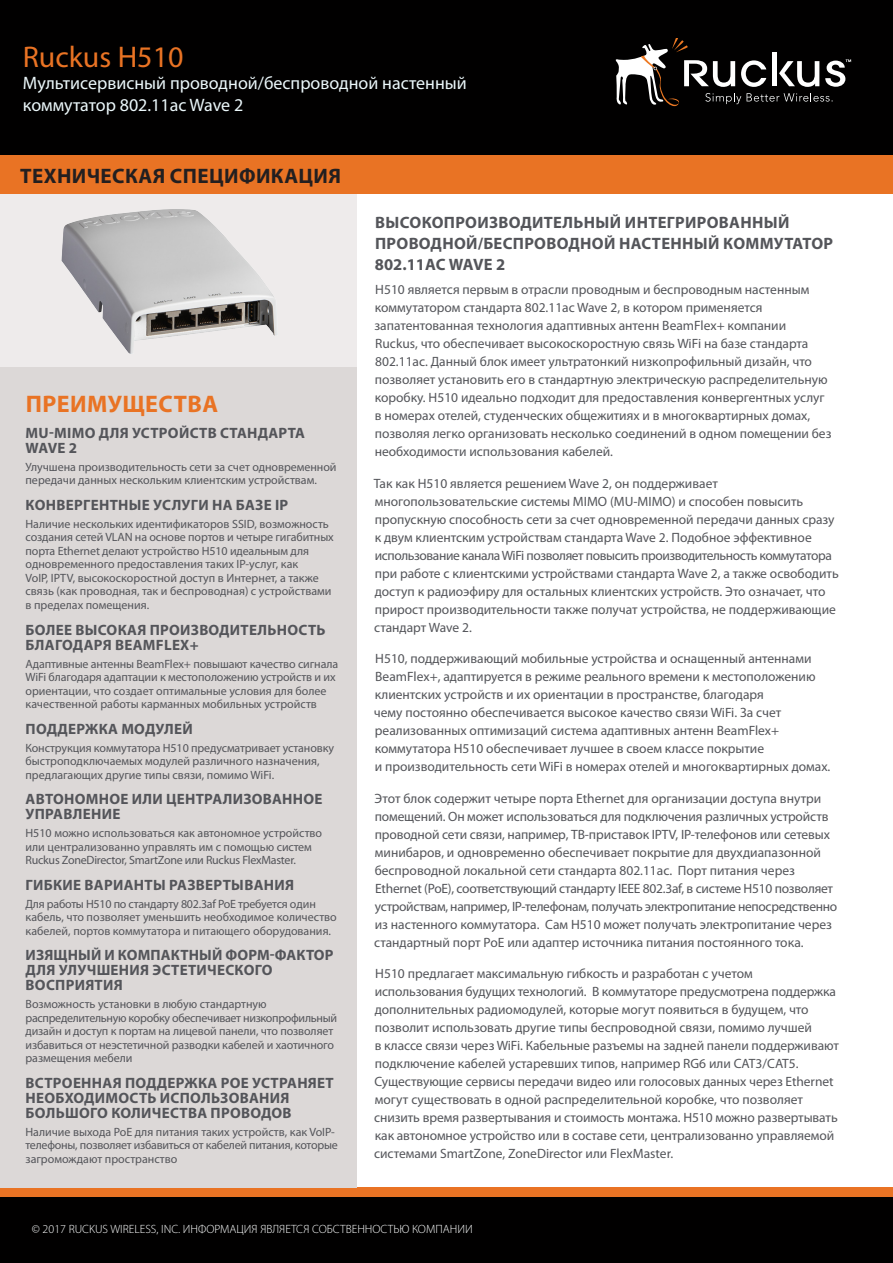
<style>
.page{position:relative;width:893px;height:1263px;background:#fff}
.page>*{position:absolute;margin:0;border:0;box-sizing:border-box;transform-origin:0 0}
.Main_Title{font:30px "Myriad Pro";color:#e97324}
.BODY_TITLE{font:700 24px "Myriad Pro";letter-spacing:.02em;color:#e97324}
.Doc_Type{font:700 21px "Myriad Pro";letter-spacing:.02em;color:#231f20}
.Main_Sub-Title{font:18px/21.6px "Myriad Pro";color:#ebf7fa}
.BODY_SUBHEAD_3rd_Gra{font:700 16.5px/21px "Myriad Pro";letter-spacing:.02em;color:#54555a}
.SIDE_SUBHEAD{font:700 15px/15px "Myriad Pro";letter-spacing:.02em;color:#54555a}
.t1{font:13.5px/18px "Myriad Pro";color:#54555a}
.t2{font:12px/13.5px "Myriad Pro";letter-spacing:-.005em;color:#54555a}
.t3{font:300 12px "Myriad Pro";color:#fff}
</style>
<div class="page">
<div style="left:0;top:1188px;width:893px;height:9px;background:#e97324"></div>
<div style="left:0;top:1197px;width:893px;height:66px;background:#000"></div>
<div style="left:0;top:194px;width:356px;height:174px;background:#eeebeb"></div>
<div style="left:0;top:368px;width:356px;height:820px;background:#dcd8d7"></div>
<div style="left:0;top:0;width:893px;height:155px;background:#010000"></div>
<svg style="left:616px;top:38px;width:235px;height:68px"></svg>
<div style="left:0;top:155px;width:893px;height:39px;background:#e97324"></div>
<img style="left:61px;top:209px;width:216px;height:145px">
<p class="Main_Title" style="left:23px;top:39px;width:162px">Ruckus H510</p>
<p class="Main_Sub-Title" style="left:23px;top:72px;width:445px">Мультисервисный проводной/беспроводной настенный коммутатор 802.11ac Wave 2</p>
<p class="Doc_Type" style="left:20px;top:162px;width:322px">ТЕХНИЧЕСКАЯ СПЕЦИФИКАЦИЯ</p>
<p class="BODY_TITLE" style="left:26px;top:389px;width:194px">ПРЕИМУЩЕСТВА</p>
<p class="SIDE_SUBHEAD" style="left:26px;top:425px;width:281px">MU-MIMO ДЛЯ УСТРОЙСТВ СТАНДАРТА<br>WAVE 2</p>
<p class="t2" style="left:26px;top:460px;width:312px">Улучшена производительность сети за счет одновременной передачи данных нескольким клиентским устройствам.</p>
<p class="SIDE_SUBHEAD" style="left:26px;top:497px;width:264px">КОНВЕРГЕНТНЫЕ УСЛУГИ НА БАЗЕ IP</p>
<p class="t2" style="left:26px;top:517px;width:310px">Наличие нескольких идентификаторов SSID, возможность создания сетей VLAN на основе портов и четыре гигабитных порта Ethernet делают устройство H510 идеальным для одновременного предоставления таких IP-услуг, как<br>VoIP, IPTV, высокоскоростной доступ в Интернет, а также связь (как проводная, так и беспроводная) с устройствами в пределах помещения.</p>
<p class="SIDE_SUBHEAD" style="left:26px;top:621px;width:302px">БОЛЕЕ ВЫСОКАЯ ПРОИЗВОДИТЕЛЬНОСТЬ<br>БЛАГОДАРЯ BEAMFLEX+</p>
<p class="t2" style="left:26px;top:656px;width:314px">Адаптивные антенны BeamFlex+ повышают качество сигнала WiFi благодаря адаптации к местоположению устройств и их ориентации, что создает оптимальные условия для более качественной работы карманных мобильных устройств</p>
<p class="SIDE_SUBHEAD" style="left:26px;top:720px;width:169px">ПОДДЕРЖКА МОДУЛЕЙ</p>
<p class="t2" style="left:26px;top:740px;width:310px">Конструкция коммутатора H510 предусматривает установку быстроподключаемых модулей различного назначения, предлагающих другие типы связи, помимо WiFi.</p>
<p class="SIDE_SUBHEAD" style="left:26px;top:791px;width:298px">АВТОНОМНОЕ ИЛИ ЦЕНТРАЛИЗОВАННОЕ<br>УПРАВЛЕНИЕ</p>
<p class="t2" style="left:26px;top:826px;width:298px">H510 можно использоваться как автономное устройство или централизованно управлять им с помощью систем<br>Ruckus ZoneDirector, SmartZone или Ruckus FlexMaster.</p>
<p class="SIDE_SUBHEAD" style="left:26px;top:876px;width:270px">ГИБКИЕ ВАРИАНТЫ РАЗВЕРТЫВАНИЯ</p>
<p class="t2" style="left:26px;top:896px;width:313px">Для работы H510 по стандарту 802.3af PoE требуется один кабель, что позволяет уменьшить необходимое количество кабелей, портов коммутатора и питающего оборудования.</p>
<p class="SIDE_SUBHEAD" style="left:26px;top:947px;width:309px">ИЗЯЩНЫЙ И КОМПАКТНЫЙ ФОРМ-ФАКТОР<br>ДЛЯ УЛУЧШЕНИЯ ЭСТЕТИЧЕСКОГО<br>ВОСПРИЯТИЯ</p>
<p class="t2" style="left:26px;top:997px;width:313px">Возможность установки в любую стандартную распределительную коробку обеспечивает низкопрофильный дизайн и доступ к портам на лицевой панели, что позволяет избавиться от неэстетичной разводки кабелей и хаотичного размещения мебели</p>
<p class="SIDE_SUBHEAD" style="left:26px;top:1074px;width:310px">ВСТРОЕННАЯ ПОДДЕРЖКА POE УСТРАНЯЕТ<br>НЕОБХОДИМОСТЬ ИСПОЛЬЗОВАНИЯ<br>БОЛЬШОГО КОЛИЧЕСТВА ПРОВОДОВ</p>
<p class="t2" style="left:26px;top:1124px;width:314px">Наличие выхода PoE для питания таких устройств, как VoIP&shy;телефоны, позволяет избавиться от кабелей питания, которые загромождают пространство</p>
<p class="BODY_SUBHEAD_3rd_Gra" style="left:375px;top:211px;width:460px">ВЫСОКОПРОИЗВОДИТЕЛЬНЫЙ ИНТЕГРИРОВАННЫЙ<br>ПРОВОДНОЙ/БЕСПРОВОДНОЙ НАСТЕННЫЙ КОММУТАТОР<br>802.11AC WAVE 2</p>
<p class="t1" style="left:374px;top:280px;width:459px">H510 является первым в отрасли проводным и беспроводным настенным коммутатором стандарта 802.11ac Wave 2, в котором применяется запатентованная технология адаптивных антенн BeamFlex+ компании Ruckus, что обеспечивает высокоскоростную связь WiFi на базе стандарта 802.11ac. Данный блок имеет ультратонкий низкопрофильный дизайн, что позволяет установить его в стандартную электрическую распределительную коробку. H510 идеально подходит для предоставления конвергентных услуг в номерах отелей, студенческих общежитиях и в многоквартирных домах, позволяя легко организовать несколько соединений в одном помещении без необходимости использования кабелей.</p>
<p class="t1" style="left:374px;top:474px;width:466px">Так как H510 является решением Wave 2, он поддерживает многопользовательские системы MIMO (MU-MIMO) и способен повысить пропускную способность сети за счет одновременной передачи данных сразу к двум клиентским устройствам стандарта Wave 2. Подобное эффективное использование канала WiFi позволяет повысить производительность коммутатора при работе с клиентскими устройствами стандарта Wave 2, а также освободить доступ к радиоэфиру для остальных клиентских устройств. Это означает, что прирост производительности также получат устройства, не поддерживающие стандарт Wave 2.</p>
<p class="t1" style="left:374px;top:649px;width:458px">H510, поддерживающий мобильные устройства и оснащенный антеннами BeamFlex+, адаптируется в режиме реального времени к местоположению клиентских устройств и их ориентации в пространстве, благодаря<br>чему постоянно обеспечивается высокое качество связи WiFi. За счет реализованных оптимизаций система адаптивных антенн BeamFlex+ коммутатора H510 обеспечивает лучшее в своем классе покрытие<br>и производительность сети WiFi в номерах отелей и многоквартирных домах.</p>
<p class="t1" style="left:374px;top:789px;width:465px">Этот блок содержит четыре порта Ethernet для организации доступа внутри помещений. Он может использоваться для подключения различных устройств проводной сети связи, например, ТВ-приставок IPTV, IP-телефонов или сетевых минибаров, и одновременно обеспечивает покрытие для двухдиапазонной беспроводной локальной сети стандарта 802.11ac. Порт питания через Ethernet (PoE), соответствующий стандарту IEEE 802.3af, в системе H510 позволяет устройствам, например, IP-телефонам, получать электропитание непосредственно из настенного коммутатора. Сам H510 может получать электропитание через стандартный порт PoE или адаптер источника питания постоянного тока.</p>
<p class="t1" style="left:374px;top:964px;width:466px">H510 предлагает максимальную гибкость и разработан с учетом использования будущих технологий. В коммутаторе предусмотрена поддержка дополнительных радиомодулей, которые могут появиться в будущем, что позволит использовать другие типы беспроводной связи, помимо лучшей<br>в классе связи через WiFi. Кабельные разъемы на задней панели поддерживают подключение кабелей устаревших типов, например RG6 или CAT3/CAT5.<br>Существующие сервисы передачи видео или голосовых данных через Ethernet могут существовать в одной распределительной коробке, что позволяет снизить время развертывания и стоимость монтажа. H510 можно развертывать как автономное устройство или в составе сети, централизованно управляемой системами SmartZone, ZoneDirector или FlexMaster.</p>
<p class="t3" style="left:32px;top:1222px;width:442px">© 2017 RUCKUS WIRELESS, INC. ИНФОРМАЦИЯ ЯВЛЯЕТСЯ СОБСТВЕННОСТЬЮ КОМПАНИИ</p>
</div>
